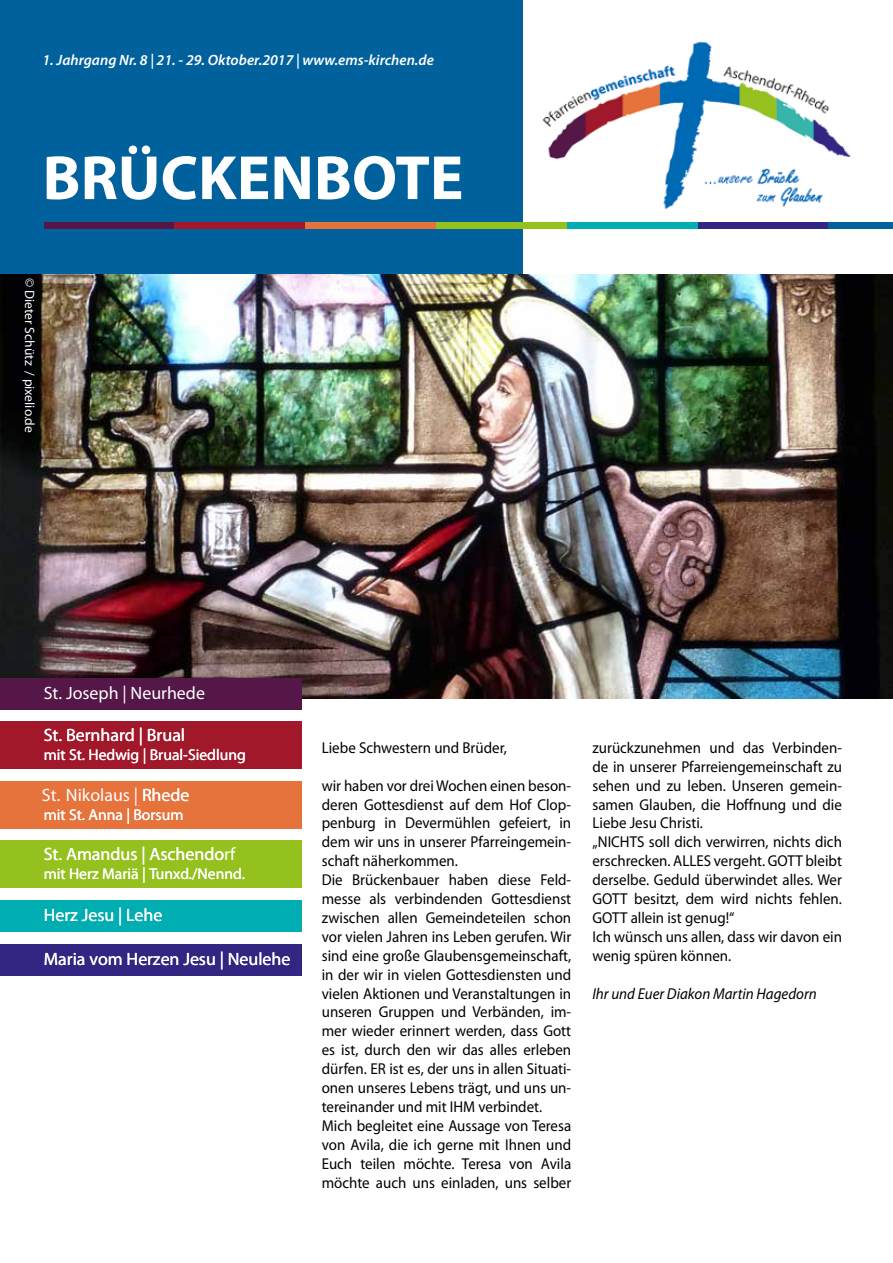
<style>
.page{position:relative;width:893px;height:1263px;background:#fff}
.page>*{position:absolute;margin:0;border:0;box-sizing:border-box;transform-origin:0 0}
.t1{font:700 63px "Myriad Pro";color:#fff}
.t2{font:17.85px "Myriad Pro";color:#fff}
.t3{font:15.75px/18.9px "Myriad Pro";color:#000;scale:.95 1}
.t4{font:italic 15.75px "Myriad Pro";color:#000;scale:.95 1}
.t5{font:15.6px "Myriad Pro";color:#fff}
.t6{font:italic 600 15px "Myriad Pro";color:#fff}
.t7{font:13.5px "Myriad Pro";color:#fff}
</style>
<div class="page">
<div style="left:0;top:0;width:522px;height:285px;background:#00619d"></div>
<img style="left:542px;top:41px;width:309px;height:168px">
<div style="left:43px;top:222px;width:131px;height:6px;background:#541747"></div>
<div style="left:697px;top:222px;width:131px;height:6px;background:#312783"></div>
<div style="left:567px;top:222px;width:130px;height:6px;background:#00adb1"></div>
<div style="left:436px;top:222px;width:131px;height:6px;background:#95c11f"></div>
<div style="left:305px;top:222px;width:131px;height:6px;background:#e6723c"></div>
<div style="left:174px;top:222px;width:131px;height:6px;background:#a1182b"></div>
<div style="left:828px;top:222px;width:65px;height:6px;background:#00619d"></div>
<img style="left:0;top:275px;width:893px;height:423px">
<div style="left:0;top:944px;width:301px;height:32px;background:#312783"></div>
<div style="left:0;top:900px;width:301px;height:32px;background:#00adb1"></div>
<div style="left:0;top:840px;width:301px;height:48px;background:#95c11f"></div>
<div style="left:0;top:721px;width:301px;height:48px;background:#a1182b"></div>
<div style="left:0;top:781px;width:301px;height:47px;background:#e6723c"></div>
<div style="left:0;top:678px;width:301px;height:32px;background:#541747"></div>
<p class="t6" style="left:43px;top:51px;width:393px">1. Jahrgang Nr. 8 | 21. - 29. Oktober.2017 | www.ems-kirchen.de</p>
<h1 class="t1" style="left:43px;top:137px;width:422px">BRÜCKENBOTE</h1>
<p class="t7" style="left:38px;top:278px;width:156px;rotate:90deg">© Dieter Schütz / pixelio.de</p>
<p class="t2" style="left:44px;top:682px;width:163px">St. Joseph | Neurhede</p>
<p class="t2" style="left:44px;top:724px;width:143px">St. Bernhard | Brual</p>
<p class="t5" style="left:44px;top:745px;width:204px">mit St. Hedwig | Brual-Siedlung</p>
<p class="t2" style="left:42px;top:784px;width:143px">St. Bernhard | Brual</p>
<p class="t2" style="left:66px;top:784px;width:125px">Nikolaus | Rhede</p>
<p class="t5" style="left:44px;top:805px;width:141px">mit St. Anna | Borsum</p>
<p class="t2" style="left:44px;top:843px;width:193px">St. Amandus | Aschendorf</p>
<p class="t5" style="left:44px;top:864px;width:203px">mit Herz Mariä | Tunxd./Nennd.</p>
<p class="t2" style="left:44px;top:904px;width:120px">Herz Jesu | Lehe</p>
<p class="t2" style="left:44px;top:948px;width:248px">Maria vom Herzen Jesu | Neulehe</p>
<p class="t3" style="left:322px;top:738px;width:196px">Liebe Schwestern und Brüder,</p>
<p class="t3" style="left:322px;top:776px;width:264px">wir haben vor drei Wochen einen beson&shy;deren Gottesdienst auf dem Hof Clop&shy;penburg in Devermühlen gefeiert, in dem wir uns in unserer Pfarreingemein&shy;schaft näherkommen.<br>Die Brückenbauer haben diese Feld&shy;messe als verbindenden Gottesdienst zwischen allen Gemeindeteilen schon vor vielen Jahren ins Leben gerufen. Wir sind eine große Glaubensgemeinschaft, in der wir in vielen Gottesdiensten und vielen Aktionen und Veranstaltungen in unseren Gruppen und Verbänden, im&shy;mer wieder erinnert werden, dass Gott es ist, durch den wir das alles erleben dürfen. ER ist es, der uns in allen Situati&shy;onen unseres Lebens trägt, und uns un&shy;tereinander und mit IHM verbindet.<br>Mich begleitet eine Aussage von Teresa von Avila, die ich gerne mit Ihnen und Euch teilen möchte. Teresa von Avila möchte auch uns einladen, uns selber</p>
<p class="t3" style="left:592px;top:738px;width:264px">zurückzunehmen und das Verbinden&shy;de in unserer Pfarreiengemeinschaft zu sehen und zu leben. Unseren gemein&shy;samen Glauben, die Hoffnung und die Liebe Jesu Christi.<br>„NICHTS soll dich verwirren, nichts dich erschrecken. ALLES vergeht. GOTT bleibt derselbe. Geduld überwindet alles. Wer GOTT besitzt, dem wird nichts fehlen.<br>GOTT allein ist genug!“<br>Ich wünsch uns allen, dass wir davon ein wenig spüren können.</p>
<p class="t4" style="left:592px;top:983px;width:238px">Ihr und Euer Diakon Martin Hagedorn</p>
</div>
